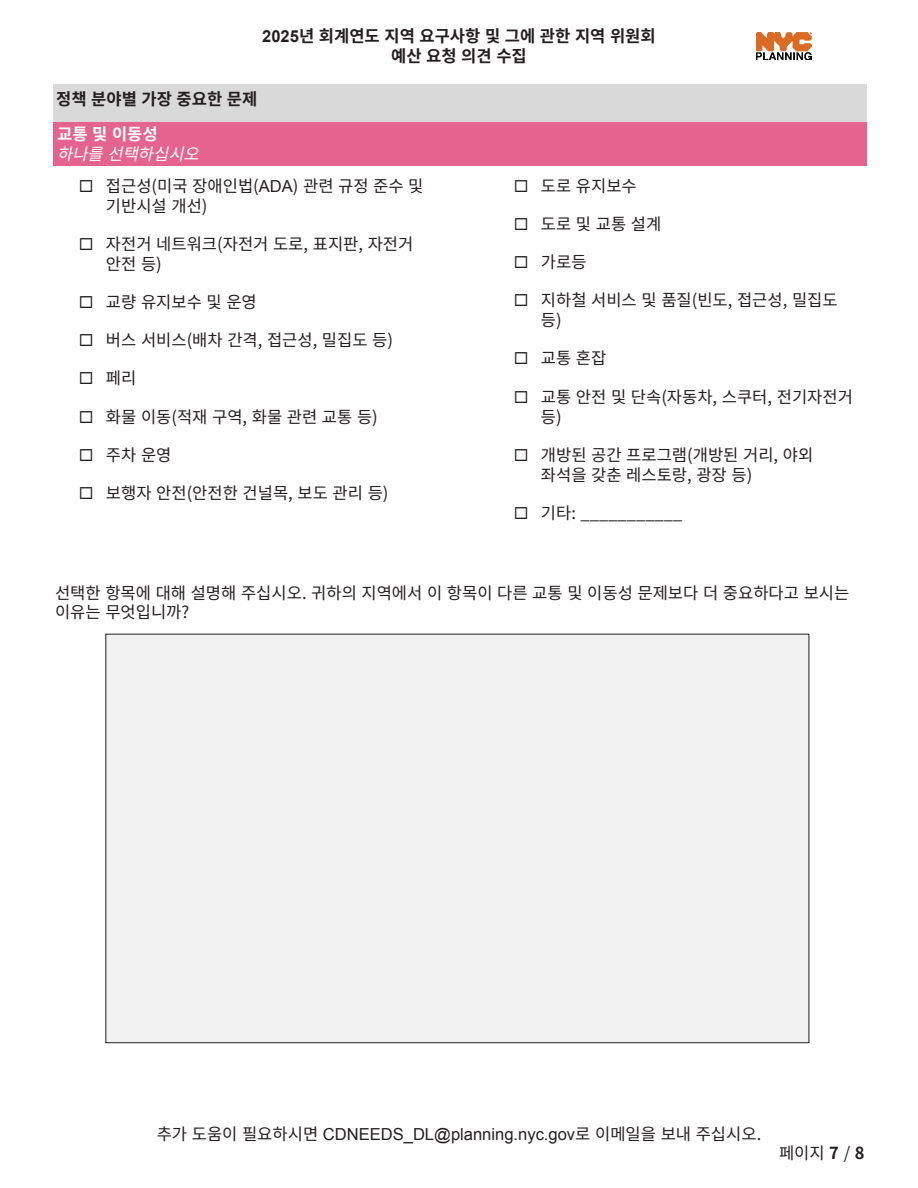
<style>
.page{position:relative;width:918px;height:1188px;background:#fff}
.page>*{position:absolute;margin:0;border:0;box-sizing:border-box;transform-origin:0 0}
.t1{font:16.5px/19.8px "Noto Sans CJ Kkr";color:#231f20}
.t2{font:16.5px "Arial";color:#231f20}
.With_Colored_BG{font:700 16.5px/19.8px "Noto Sans CJ Kkr";color:#231f20;text-align:center}
.Italic{font:italic 16.5px "Noto Sans CJ Kkr";color:#fff}
.H2-Bold{font:700 16.5px "Noto Sans CJ Kkr";color:#fff}
.s1{font-family:"Arial"}
.s2{font-family:"Noto Sans CJ Kkr"}
.s3{font-weight:700}
</style>
<div class="page">
<div style="left:53px;top:119px;width:813px;height:46px;background:#e5648f"></div>
<div style="left:53px;top:85px;width:813px;height:37px;background:#d9d9d9"></div>
<img style="left:756px;top:33px;width:55px;height:27px">
<div style="left:106px;top:634px;width:703px;height:409px;background:#f2f2f2"></div>
<p class="With_Colored_BG" style="left:262px;top:27px;width:395px"><span class="s1">2025</span>년 회계연도 지역 요구사항 및 그에 관한 지역 위원회 예산 요청 의견 수집</p>
<p class="With_Colored_BG" style="left:56px;top:89px;width:203px">정책 분야별 가장 중요한 문제</p>
<p class="H2-Bold" style="left:57px;top:125px;width:102px">교통 및 이동성</p>
<p class="Italic" style="left:57px;top:144px;width:153px">하나를 선택하십시오</p>
<p class="t1" style="left:106px;top:176px;width:319px">접근성(미국 장애인법(<span class="s1">ADA</span>) 관련 규정 준수 및 기반시설 개선)</p>
<p class="t1" style="left:106px;top:234px;width:309px">자전거 네트워크(자전거 도로, 표지판, 자전거 안전 등)</p>
<p class="t1" style="left:106px;top:292px;width:152px">교량 유지보수 및 운영</p>
<p class="t1" style="left:106px;top:330px;width:289px">버스 서비스(배차 간격, 접근성, 밀집도 등)</p>
<p class="t1" style="left:106px;top:369px;width:32px">페리</p>
<p class="t1" style="left:106px;top:407px;width:273px">화물 이동(적재 구역, 화물 관련 교통 등)</p>
<p class="t1" style="left:106px;top:445px;width:67px">주차 운영</p>
<p class="t1" style="left:106px;top:483px;width:284px">보행자 안전(안전한 건널목, 보도 관리 등)</p>
<p class="t1" style="left:541px;top:176px;width:98px">도로 유지보수</p>
<p class="t1" style="left:541px;top:214px;width:122px">도로 및 교통 설계</p>
<p class="t1" style="left:541px;top:253px;width:47px">가로등</p>
<p class="t1" style="left:541px;top:291px;width:298px">지하철 서비스 및 품질(빈도, 접근성, 밀집도 등)</p>
<p class="t1" style="left:541px;top:349px;width:67px">교통 혼잡</p>
<p class="t1" style="left:541px;top:387px;width:314px">교통 안전 및 단속(자동차, 스쿠터, 전기자전거 등)</p>
<p class="t1" style="left:541px;top:445px;width:274px">개방된 공간 프로그램(개방된 거리, 야외 좌석을 갖춘 레스토랑, 광장 등)</p>
<p class="t1" style="left:541px;top:503px;width:143px">기타: ___________</p>
<p class="t1" style="left:55px;top:583px;width:796px">선택한 항목에 대해 설명해 주십시오. 귀하의 지역에서 이 항목이 다른 교통 및 이동성 문제보다 더 중요하다고 보시는 이유는 무엇입니까?</p>
<p class="t2" style="left:157px;top:1123px;width:606px"><span class="s2">추가 도움이 필요하시면</span> CDNEEDS_DL@planning.nyc.gov<span class="s2">로 이메일을 보내 주십시오.</span></p>
<p class="t1" style="left:779px;top:1143px;width:87px">페이지<span class="s3">7</span>/<span class="s3">8</span></p>
</div>
